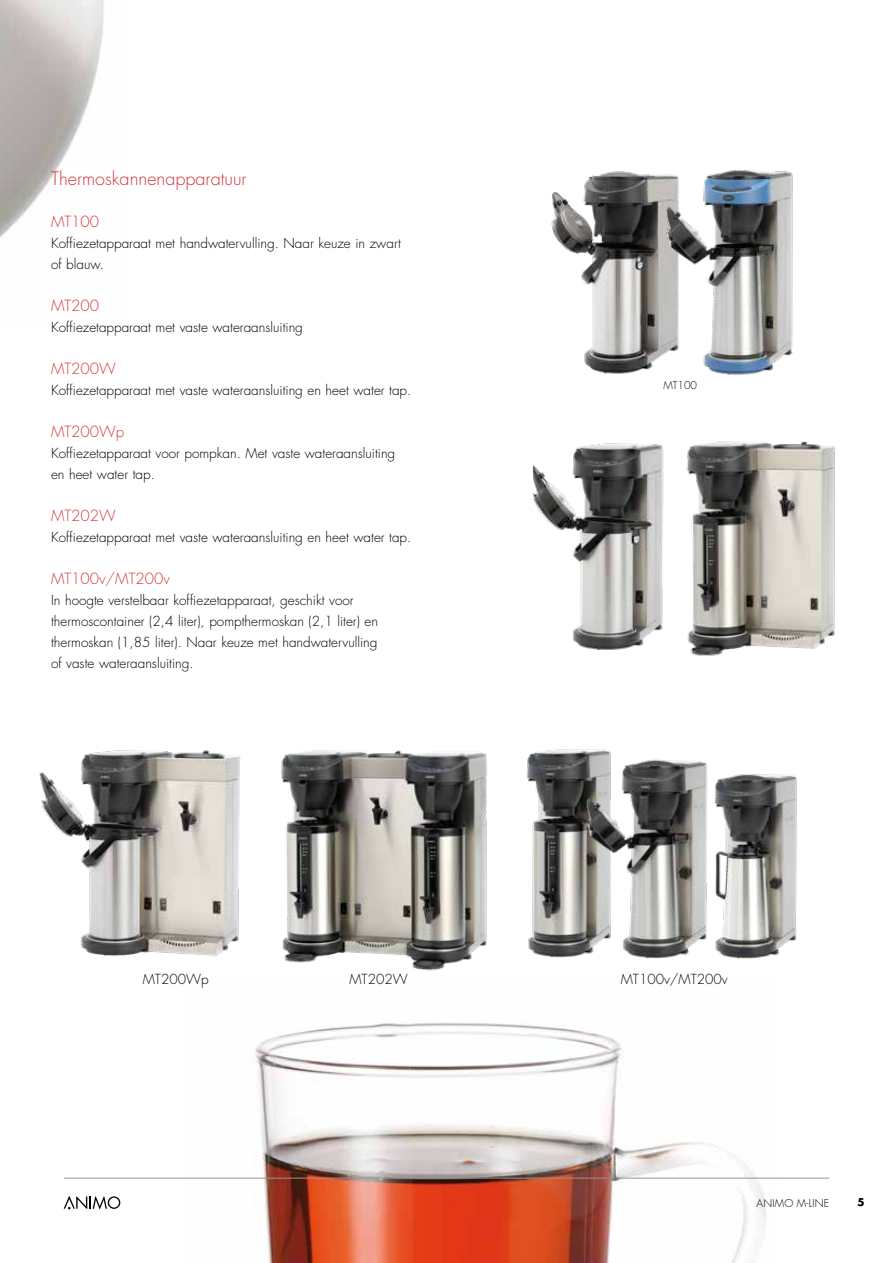
<style>
.page{position:relative;width:893px;height:1263px;background:#fff}
.page>*{position:absolute;margin:0;border:0;box-sizing:border-box;transform-origin:0 0}
.t1{font:300 18px "Futura Std";color:#d2373e}
.t2{font:300 15px "Futura Std";color:#d2373e}
.t3{font:300 13.5px/21px "Futura Std";color:#000}
.t4{font:300 10.5px "Futura Std";letter-spacing:.015em;color:#000}
.t5{font:700 10.5px "Futura Std";color:#000}
</style>
<div class="page">
<svg style="left:64px;top:1195px;width:56px;height:14px"></svg>
<img style="left:185px;top:1023px;width:592px;height:240px">
<img style="left:0;top:0;width:104px;height:238px">
<hr style="left:64px;top:1178px;width:765px;height:1px;background:#94968f">
<img style="left:551px;top:171px;width:111px;height:203px">
<img style="left:662px;top:170px;width:131px;height:205px">
<img style="left:686px;top:441px;width:150px;height:215px">
<img style="left:533px;top:443px;width:131px;height:208px">
<img style="left:39px;top:750px;width:202px;height:206px">
<img style="left:281px;top:750px;width:207px;height:221px">
<img style="left:526px;top:749px;width:85px;height:209px">
<img style="left:584px;top:754px;width:124px;height:205px">
<img style="left:715px;top:774px;width:82px;height:185px">
<h1 class="t1" style="left:51px;top:167px;width:197px">Thermoskannenapparatuur</h1>
<p class="t2" style="left:51px;top:212px;width:50px">MT100</p>
<p class="t3" style="left:51px;top:233px;width:351px">Koffiezetapparaat met handwatervulling. Naar keuze in zwart of blauw.</p>
<p class="t2" style="left:51px;top:296px;width:50px">MT200</p>
<p class="t3" style="left:51px;top:317px;width:253px">Koffiezetapparaat met vaste wateraansluiting</p>
<p class="t2" style="left:51px;top:359px;width:66px">MT200W</p>
<p class="t3" style="left:51px;top:380px;width:362px">Koffiezetapparaat met vaste wateraansluiting en heet water tap.</p>
<p class="t2" style="left:51px;top:422px;width:75px">MT200Wp</p>
<p class="t3" style="left:51px;top:443px;width:346px">Koffiezetapparaat voor pompkan. Met vaste wateraansluiting en heet water tap.</p>
<p class="t2" style="left:51px;top:506px;width:66px">MT202W</p>
<p class="t3" style="left:51px;top:527px;width:362px">Koffiezetapparaat met vaste wateraansluiting en heet water tap.</p>
<p class="t2" style="left:51px;top:569px;width:120px">MT100v/MT200v</p>
<p class="t3" style="left:51px;top:590px;width:329px">In hoogte verstelbaar koffiezetapparaat, geschikt voor thermoscontainer (2,4 liter), pompthermoskan (2,1 liter) en thermoskan (1,85 liter). Naar keuze met handwatervulling of vaste wateraansluiting.</p>
<p class="t4" style="left:663px;top:379px;width:35px">MT100</p>
<p class="t3" style="left:143px;top:968px;width:67px">MT200Wp</p>
<p class="t3" style="left:350px;top:968px;width:60px">MT202W</p>
<p class="t3" style="left:621px;top:968px;width:108px">MT100v/MT200v</p>
<p class="t4" style="left:756px;top:1197px;width:74px">ANIMO M-LINE</p>
<p class="t5" style="left:857px;top:1195px;width:9px">5</p>
</div>
